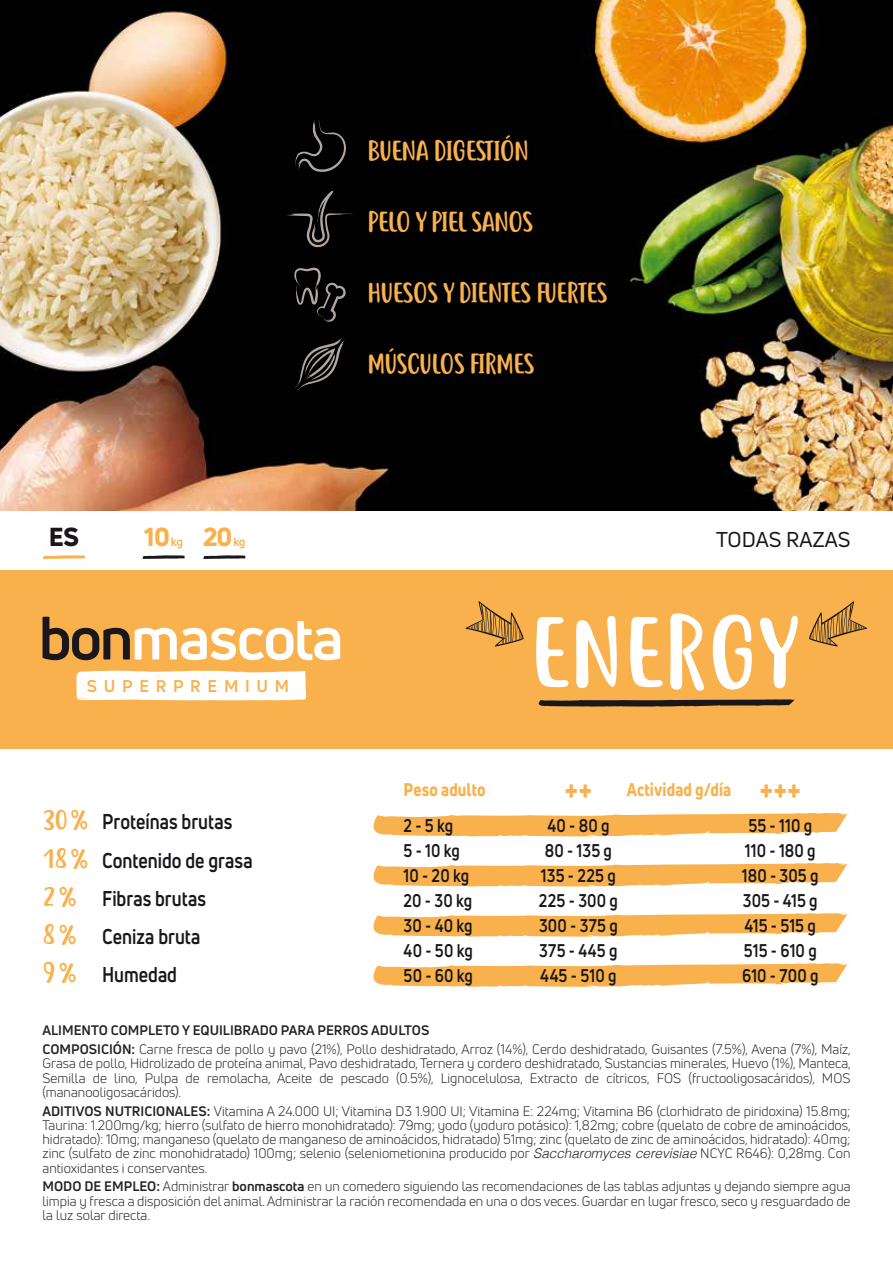
<style>
.page{position:relative;width:893px;height:1263px;background:#fff}
.page>*{position:absolute;margin:0;border:0;box-sizing:border-box;transform-origin:0 0}
.t1{font:96px "Justtellmewhat";color:#fff}
.t2{font:27px/38.2px "Justtellmewhat";letter-spacing:-.04em;color:#f8b14d}
.t3{font:800 27px "Uni Neue";color:#f8b14d;scale:.85 1}
.t4{font:800 25.5px "Uni Neue";color:#f8b14d}
.t5{font:800 25.5px "Uni Neue";color:#1a171c}
.t6{font:700 21px/38.2px "Uni Neue";color:#1a171c;scale:.85 1}
.t7{font:21px "Uni Neue";color:#1a171c}
.t8{font:700 18px/24.9px "Uni Neue";letter-spacing:.01em;color:#1a171b;text-align:center;scale:.85 1}
.t9{font:700 18px/24.9px "Uni Neue";letter-spacing:.005em;color:#1a171c;scale:.85 1}
.t10{font:800 18px "Uni Neue";letter-spacing:.01em;color:#f8b14d;scale:.85 1}
.t11{font:700 16.65px "Uni Neue";letter-spacing:.4em;color:#f8b14d}
.t12{font:13.5px/14.2px "Uni Neue";color:#222;text-align:justify}
.s1{font-weight:700;font-size:12px}
.s2{font-size:27px}
.s3{font-weight:700}
.s4{font-family:"Helvetica";font-weight:300;font-style:italic}
</style>
<div class="page">
<img style="left:0;top:0;width:893px;height:510px">
<div style="left:0;top:570px;width:893px;height:178px;background:#f8b14d"></div>
<svg style="left:538px;top:699px;width:258px;height:8px;background:#543f28"></svg>
<svg style="left:465px;top:601px;width:59px;height:46px"></svg>
<svg style="left:809px;top:601px;width:58px;height:46px"></svg>
<svg style="left:76px;top:670px;width:230px;height:31px;background:#fef8f0"></svg>
<svg style="left:43px;top:617px;width:297px;height:43px"></svg>
<svg style="left:373px;top:812px;width:476px;height:25px"></svg>
<svg style="left:373px;top:863px;width:477px;height:24px"></svg>
<svg style="left:373px;top:913px;width:477px;height:24px"></svg>
<svg style="left:373px;top:963px;width:477px;height:24px"></svg>
<svg style="left:142px;top:555px;width:43px;height:4px"></svg>
<svg style="left:203px;top:555px;width:43px;height:4px"></svg>
<svg style="left:43px;top:555px;width:42px;height:4px"></svg>
<svg style="left:286px;top:191px;width:68px;height:57px;background:#141312"></svg>
<svg style="left:295px;top:119px;width:51px;height:53px;background:#161514"></svg>
<svg style="left:294px;top:268px;width:52px;height:54px;background:#1c1b1a"></svg>
<svg style="left:294px;top:338px;width:51px;height:53px;background:#22201f"></svg>
<h2 class="t2" style="left:367px;top:134px;width:163px">BUENA DIGESTIÓN</h2>
<h2 class="t2" style="left:367px;top:205px;width:168px">PELO Y PIEL SANOS</h2>
<h2 class="t2" style="left:367px;top:277px;width:242px">HUESOS Y DIENTES FUERTES</h2>
<h3 class="t5" style="left:49px;top:519px;width:32px">ES</h3>
<h3 class="t4" style="left:144px;top:519px;width:103px">10<span class="s1">kg</span> 20<span class="s1">kg</span></h3>
<p class="t11" style="left:87px;top:676px;width:204px">SUPERPREMIUM</p>
<h2 class="t2" style="left:43px;top:804px;width:47px">30 %<br>18 %<br>2 %<br>8 %<br>9 %</h2>
<h3 class="t6" style="left:102px;top:802px;width:179px">Proteínas brutas<br>Contenido de grasa<br>Fibras brutas<br>Ceniza bruta<br>Humedad</h3>
<h2 class="t2" style="left:367px;top:348px;width:169px">MÚSCULOS FIRMES</h2>
<h3 class="t7" style="left:716px;top:527px;width:136px">TODAS RAZAS</h3>
<h3 class="t10" style="left:404px;top:778px;width:98px">Peso adulto</h3>
<h3 class="t9" style="left:404px;top:813px;width:83px">2 - 5 kg<br>5 - 10 kg<br>10 - 20 kg<br>20 - 30 kg<br>30 - 40 kg<br>40 - 50 kg<br>50 - 60 kg</h3>
<h1 class="t1" style="left:529px;top:597px;width:270px">ENERGY</h1>
<h2 class="t3" style="left:564px;top:772px;width:35px">++</h2>
<h3 class="t8" style="left:539px;top:813px;width:95px">40 - 80 g<br>80 - 135 g<br>135 - 225 g<br>225 - 300 g<br>300 - 375 g<br>375 - 445 g<br>445 - 510 g</h3>
<h3 class="t10" style="left:627px;top:778px;width:207px">Actividad g/día <span class="s2">+++</span></h3>
<h3 class="t8" style="left:742px;top:813px;width:92px">55 - 110 g<br>110 - 180 g<br>180 - 305 g<br>305 - 415 g<br>415 - 515 g<br>515 - 610 g<br>610 - 700 g</h3>
<p class="t12" style="left:43px;top:1021px;width:810px;line-height:18.8px"><span class="s3">ALIMENTO COMPLETO Y EQUILIBRADO PARA PERROS ADULTOS<br>COMPOSICIÓN:</span> Carne fresca de pollo y pavo (21%), Pollo deshidratado, Arroz (14%), Cerdo deshidratado, Guisantes (7.5%), Avena (7%), Maíz,</p>
<p class="t12" style="left:43px;top:1056px;width:810px">Grasa de pollo, Hidrolizado de proteína animal, Pavo deshidratado, Ternera y cordero deshidratado, Sustancias minerales, Huevo (1%), Manteca, Semilla de lino, Pulpa de remolacha, Aceite de pescado (0.5%), Lignocelulosa, Extracto de cítricos, FOS (fructooligosacáridos), MOS (mananooligosacáridos).</p>
<p class="t12" style="left:43px;top:1103px;width:810px"><span class="s3">ADITIVOS NUTRICIONALES:</span> Vitamina A 24.000 UI; Vitamina D3 1.900 UI; Vitamina E: 224mg; Vitamina B6 (clorhidrato de piridoxina) 15.8mg; Taurina: 1.200mg/kg; hierro (sulfato de hierro monohidratado): 79mg; yodo (yoduro potásico): 1,82mg; cobre (quelato de cobre de aminoácidos, hidratado): 10mg; manganeso (quelato de manganeso de aminoácidos, hidratado) 51mg; zinc (quelato de zinc de aminoácidos, hidratado): 40mg; zinc (sulfato de zinc monohidratado) 100mg; selenio (seleniometionina producido por <span class="s4">Saccharomyces cerevisiae</span> NCYC R646): 0,28mg. Con antioxidantes i conservantes.</p>
<p class="t12" style="left:43px;top:1179px;width:809px"><span class="s3">MODO DE EMPLEO:</span> Administrar <span class="s3">bonmascota</span> en un comedero siguiendo las recomendaciones de las tablas adjuntas y dejando siempre agua limpia y fresca a disposición del animal. Administrar la ración recomendada en una o dos veces. Guardar en lugar fresco, seco y resguardado de la luz solar directa.</p>
</div>
